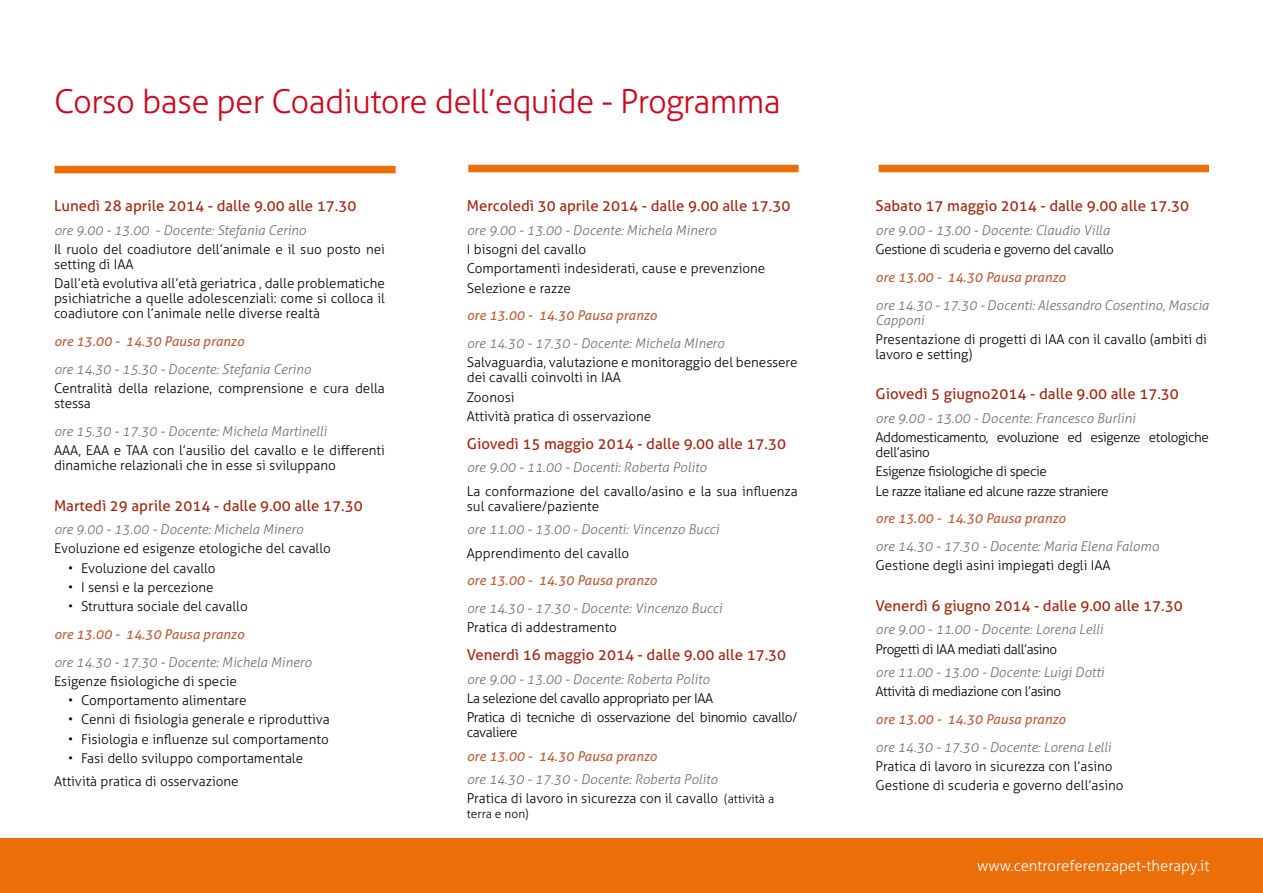
<style>
.page{position:relative;width:1263px;height:893px;background:#fff}
.page>*{position:absolute;margin:0;border:0;box-sizing:border-box;transform-origin:0 0}
.t1{font:300 33px "Aller";letter-spacing:-.02em;color:#cc071e}
.t2{font:15px "Aller";color:#9f2914}
.t3{font:300 15px "Aller";color:#fff}
.t4{font:300 13.5px/15px "Aller";color:#000}
.t5{font:italic 300 13.5px/15px "Aller";color:#707173}
.t6{font:300 13.5px/15px "Aller";letter-spacing:-.03em;color:#000}
.t7{font:italic 13.5px "Aller";color:#bb623f}
.t8{font:300 12px "Aller";color:#000}
.s1{font-size:12px}
</style>
<div class="page">
<div style="left:0;top:838px;width:1263px;height:55px;background:#eb6e08"></div>
<div style="left:55px;top:166px;width:341px;height:7px;background:#eb6e08"></div>
<div style="left:879px;top:165px;width:330px;height:7px;background:#eb6e08"></div>
<div style="left:468px;top:165px;width:331px;height:7px;background:#eb6e08"></div>
<p class="t1" style="left:54px;top:81px;width:728px">Corso base per Coadiutore dell’equide - Programma</p>
<p class="t2" style="left:54px;top:197px;width:304px">Lunedì 28 aprile 2014 - dalle 9.00 alle 17.30</p>
<p class="t5" style="left:54px;top:222px;width:254px">ore 9.00 - 13.00 - Docente: Stefania Cerino</p>
<p class="t4" style="left:54px;top:242px;width:332px">Il ruolo del coadiutore dell’animale e il suo posto nei setting di IAA</p>
<p class="t4" style="left:54px;top:276px;width:332px;text-align:justify">Dall’età evolutiva all’età geriatrica , dalle problematiche psichiatriche a quelle adolescenziali: come si colloca il coadiutore con l’animale nelle diverse realtà</p>
<p class="t7" style="left:54px;top:333px;width:192px">ore 13.00 - 14.30 Pausa pranzo</p>
<p class="t5" style="left:54px;top:361px;width:258px">ore 14.30 - 15.30 - Docente: Stefania Cerino</p>
<p class="t4" style="left:54px;top:381px;width:332px">Centralità della relazione, comprensione e cura della stessa</p>
<p class="t5" style="left:54px;top:424px;width:274px">ore 15.30 - 17.30 - Docente: Michela Martinelli</p>
<p class="t4" style="left:54px;top:443px;width:332px">AAA, EAA e TAA con l’ausilio del cavallo e le differenti dinamiche relazionali che in esse si sviluppano</p>
<p class="t2" style="left:54px;top:496px;width:310px">Martedì 29 aprile 2014 - dalle 9.00 alle 17.30</p>
<p class="t5" style="left:54px;top:522px;width:251px">ore 9.00 - 13.00 - Docente: Michela Minero</p>
<p class="t4" style="left:54px;top:541px;width:278px">Evoluzione ed esigenze etologiche del cavallo</p>
<p class="t4" style="left:81px;top:560px;width:136px">Evoluzione del cavallo</p>
<p class="t4" style="left:81px;top:580px;width:134px">I sensi e la percezione</p>
<p class="t4" style="left:81px;top:599px;width:168px">Struttura sociale del cavallo</p>
<p class="t7" style="left:54px;top:626px;width:192px">ore 13.00 - 14.30 Pausa pranzo</p>
<p class="t5" style="left:54px;top:654px;width:259px">ore 14.30 - 17.30 - Docente: Michela Minero</p>
<p class="t4" style="left:54px;top:674px;width:185px">Esigenze fisiologiche di specie</p>
<p class="t4" style="left:81px;top:693px;width:167px">Comportamento alimentare</p>
<p class="t4" style="left:81px;top:712px;width:250px">Cenni di fisiologia generale e riproduttiva</p>
<p class="t4" style="left:81px;top:731px;width:249px">Fisiologia e influenze sul comportamento</p>
<p class="t4" style="left:81px;top:751px;width:224px">Fasi dello sviluppo comportamentale</p>
<p class="t4" style="left:54px;top:774px;width:186px">Attività pratica di osservazione</p>
<p class="t4" style="left:68px;top:558px;width:7px;line-height:19.2px;text-align:justify">• • •</p>
<p class="t4" style="left:68px;top:691px;width:7px;line-height:19.2px;text-align:justify">• • • •</p>
<p class="t2" style="left:467px;top:197px;width:325px">Mercoledì 30 aprile 2014 - dalle 9.00 alle 17.30</p>
<p class="t5" style="left:467px;top:222px;width:251px">ore 9.00 - 13.00 - Docente: Michela Minero</p>
<p class="t4" style="left:467px;top:242px;width:121px">I bisogni del cavallo</p>
<p class="t4" style="left:467px;top:261px;width:300px">Comportamenti indesiderati, cause e prevenzione</p>
<p class="t4" style="left:467px;top:280px;width:106px">Selezione e razze</p>
<p class="t7" style="left:467px;top:307px;width:192px">ore 13.00 - 14.30 Pausa pranzo</p>
<p class="t5" style="left:467px;top:336px;width:259px">ore 14.30 - 17.30 - Docente: Michela MInero</p>
<p class="t4" style="left:467px;top:355px;width:332px">Salvaguardia, valutazione e monitoraggio del benessere dei cavalli coinvolti in IAA</p>
<p class="t4" style="left:467px;top:389px;width:49px">Zoonosi</p>
<p class="t4" style="left:467px;top:409px;width:186px">Attività pratica di osservazione</p>
<p class="t2" style="left:467px;top:434px;width:321px">Giovedì 15 maggio 2014 - dalle 9.00 alle 17.30</p>
<p class="t5" style="left:467px;top:460px;width:241px">ore 9.00 - 11.00 - Docenti: Roberta Polito</p>
<p class="t4" style="left:467px;top:483px;width:332px">La conformazione del cavallo/asino e la sua influenza sul cavaliere/paziente</p>
<p class="t5" style="left:467px;top:522px;width:254px">ore 11.00 - 13.00 - Docenti: Vincenzo Bucci</p>
<p class="t4" style="left:467px;top:545px;width:164px">Apprendimento del cavallo</p>
<p class="t7" style="left:467px;top:572px;width:192px">ore 13.00 - 14.30 Pausa pranzo</p>
<p class="t5" style="left:467px;top:601px;width:257px">ore 14.30 - 17.30 - Docente: Vincenzo Bucci</p>
<p class="t4" style="left:467px;top:620px;width:152px">Pratica di addestramento</p>
<p class="t2" style="left:467px;top:646px;width:321px">Venerdì 16 maggio 2014 - dalle 9.00 alle 17.30</p>
<p class="t5" style="left:467px;top:671px;width:244px">ore 9.00 - 13.00 - Docente: Roberta Polito</p>
<p class="t6" style="left:467px;top:691px;width:248px">La selezione del cavallo appropriato per IAA</p>
<p class="t6" style="left:467px;top:710px;width:332px">Pratica di tecniche di osservazione del binomio cavallo/ cavaliere</p>
<p class="t7" style="left:467px;top:748px;width:192px">ore 13.00 - 14.30 Pausa pranzo</p>
<p class="t5" style="left:467px;top:772px;width:253px">ore 14.30 - 17.30 - Docente: Roberta Polito</p>
<p class="t4" style="left:467px;top:791px;width:309px">Pratica di lavoro in sicurezza con il cavallo <span class="s1">(attività a</span></p>
<p class="t8" style="left:467px;top:807px;width:63px">terra e non)</p>
<p class="t2" style="left:875px;top:197px;width:315px">Sabato 17 maggio 2014 - dalle 9.00 alle 17.30</p>
<p class="t5" style="left:875px;top:222px;width:236px">ore 9.00 - 13.00 - Docente: Claudio Villa</p>
<p class="t6" style="left:875px;top:242px;width:240px">Gestione di scuderia e governo del cavallo</p>
<p class="t7" style="left:875px;top:269px;width:192px">ore 13.00 - 14.30 Pausa pranzo</p>
<p class="t5" style="left:875px;top:297px;width:335px">ore 14.30 - 17.30 - Docenti: Alessandro Cosentino, Mascia<br>Capponi</p>
<p class="t4" style="left:875px;top:332px;width:333px">Presentazione di progetti di IAA con il cavallo (ambiti di lavoro e setting)</p>
<p class="t2" style="left:875px;top:385px;width:305px">Giovedì 5 giugno2014 - dalle 9.00 alle 17.30</p>
<p class="t5" style="left:875px;top:411px;width:261px">ore 9.00 - 13.00 - Docente: Francesco Burlini</p>
<p class="t6" style="left:875px;top:430px;width:335px">Addomesticamento, evoluzione ed esigenze etologiche dell’asino</p>
<p class="t6" style="left:875px;top:464px;width:173px">Esigenze fisiologiche di specie</p>
<p class="t6" style="left:875px;top:483px;width:235px">Le razze italiane ed alcune razze straniere</p>
<p class="t7" style="left:875px;top:510px;width:192px">ore 13.00 - 14.30 Pausa pranzo</p>
<p class="t5" style="left:875px;top:539px;width:285px">ore 14.30 - 17.30 - Docente: Maria Elena Falomo</p>
<p class="t4" style="left:875px;top:558px;width:237px">Gestione degli asini impiegati degli IAA</p>
<p class="t2" style="left:875px;top:596px;width:309px">Venerdì 6 giugno 2014 - dalle 9.00 alle 17.30</p>
<p class="t5" style="left:875px;top:622px;width:229px">ore 9.00 - 11.00 - Docente: Lorena Lelli</p>
<p class="t6" style="left:875px;top:641px;width:183px">Progetti di IAA mediati dall’asino</p>
<p class="t5" style="left:875px;top:665px;width:230px">ore 11.00 - 13.00 - Docente: Luigi Dotti</p>
<p class="t6" style="left:875px;top:684px;width:187px">Attività di mediazione con l’asino</p>
<p class="t7" style="left:875px;top:711px;width:192px">ore 13.00 - 14.30 Pausa pranzo</p>
<p class="t5" style="left:875px;top:740px;width:237px">ore 14.30 - 17.30 - Docente: Lorena Lelli</p>
<p class="t4" style="left:875px;top:759px;width:239px">Pratica di lavoro in sicurezza con l’asino</p>
<p class="t4" style="left:875px;top:778px;width:250px">Gestione di scuderia e governo dell’asino</p>
<p class="t3" style="left:977px;top:856px;width:234px">www.centroreferenzapet-therapy.it</p>
</div>
